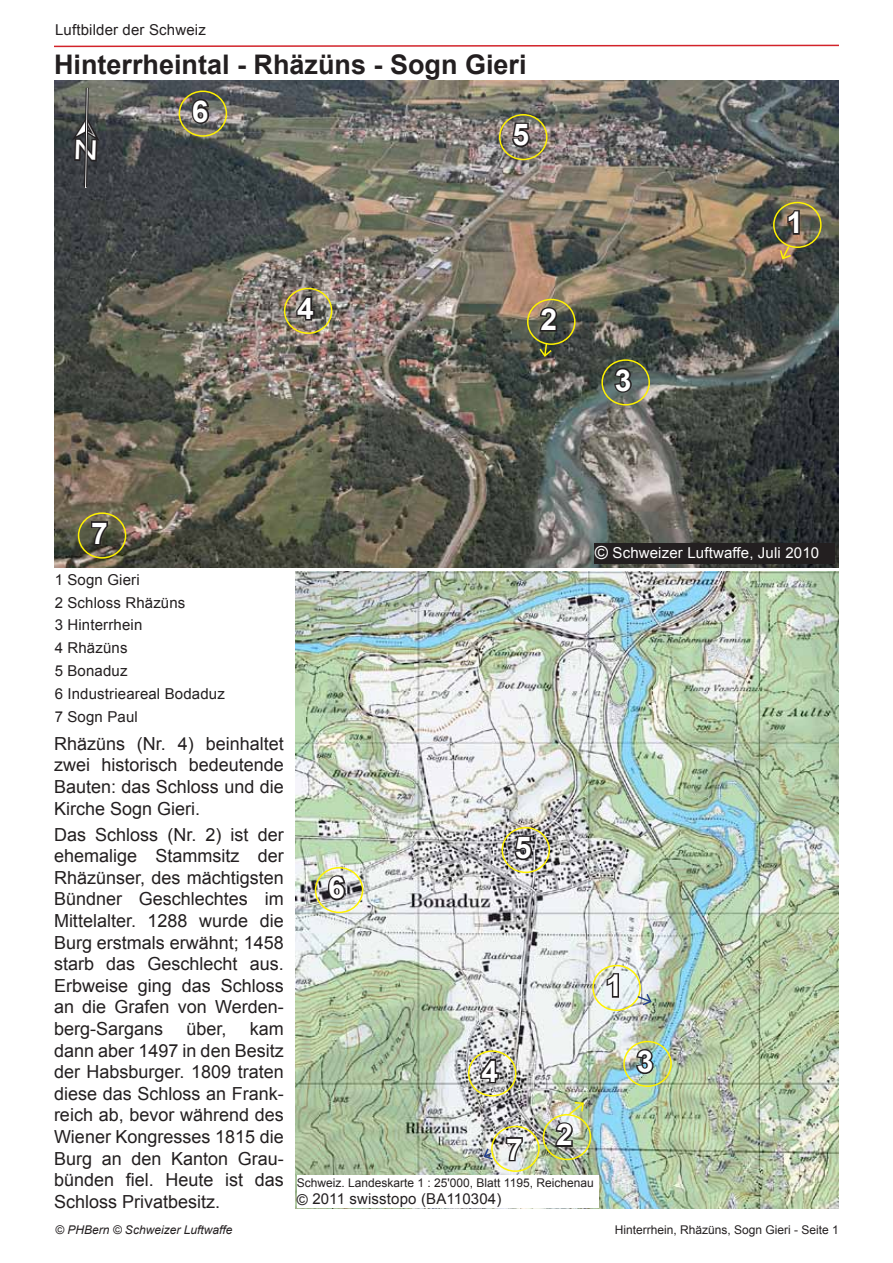
<style>
.page{position:relative;width:893px;height:1263px;background:#fff}
.page>*{position:absolute;margin:0;border:0;box-sizing:border-box;transform-origin:0 0}
.t1{font:700 30px "Arial";color:#fff}
.t2{font:700 27px "Arial";color:#231f20}
.t3{font:18px/21.6px "Arial";color:#231f20;text-align:justify}
.t4{font:15px/23px "Arial";letter-spacing:.01em;color:#231f20}
.t5{font:15px "Arial";letter-spacing:.01em;color:#fff}
.t6{font:12px "Arial";color:#231f20}
.t7{font:italic 12px "Arial";color:#231f20}
.s1{font-size:18px}
</style>
<div class="page">
<svg style="left:54px;top:44px;width:785px;height:4px"></svg>
<img style="left:54px;top:81px;width:785px;height:486px">
<div style="left:595px;top:543px;width:240px;height:20px;background:#231f20"></div>
<img style="left:295px;top:572px;width:544px;height:637px">
<div style="left:297px;top:1175px;width:301px;height:33px;background:#fff"></div>
<div style="left:78px;top:512px;width:48px;height:47px;border:2px solid #fff200;border-radius:50%"></div>
<svg style="left:89px;top:520px;width:21px;height:27px"></svg>
<div style="left:284px;top:288px;width:48px;height:46px;border:2px solid #fff200;border-radius:50%"></div>
<svg style="left:295px;top:294px;width:21px;height:28px"></svg>
<div style="left:179px;top:91px;width:48px;height:46px;border:2px solid #fff200;border-radius:50%"></div>
<svg style="left:190px;top:97px;width:21px;height:29px"></svg>
<div style="left:499px;top:114px;width:48px;height:46px;border:2px solid #fff200;border-radius:50%"></div>
<svg style="left:510px;top:121px;width:22px;height:28px"></svg>
<div style="left:527px;top:299px;width:49px;height:46px;border:2px solid #fff200;border-radius:50%"></div>
<svg style="left:538px;top:305px;width:21px;height:28px"></svg>
<div style="left:601px;top:359px;width:49px;height:46px;border:2px solid #fff200;border-radius:50%"></div>
<svg style="left:613px;top:366px;width:21px;height:28px"></svg>
<div style="left:773px;top:202px;width:49px;height:46px;border:2px solid #fff200;border-radius:50%"></div>
<svg style="left:786px;top:209px;width:15px;height:27px"></svg>
<svg style="left:779px;top:245px;width:13px;height:15px"></svg>
<svg style="left:538px;top:342px;width:15px;height:16px"></svg>
<div style="left:592px;top:965px;width:49px;height:46px;border:2px solid #fff200;border-radius:50%"></div>
<svg style="left:605px;top:972px;width:15px;height:27px"></svg>
<div style="left:543px;top:1114px;width:48px;height:46px;border:2px solid #fff200;border-radius:50%"></div>
<svg style="left:636px;top:992px;width:17px;height:14px"></svg>
<img style="left:553px;top:1101px;width:32px;height:47px">
<div style="left:623px;top:1041px;width:49px;height:46px;border:2px solid #fff200;border-radius:50%"></div>
<svg style="left:634px;top:1047px;width:22px;height:28px"></svg>
<div style="left:491px;top:1126px;width:49px;height:46px;border:2px solid #fff200;border-radius:50%"></div>
<svg style="left:504px;top:1135px;width:20px;height:28px"></svg>
<svg style="left:483px;top:1147px;width:11px;height:14px"></svg>
<div style="left:468px;top:1050px;width:48px;height:46px;border:2px solid #fff200;border-radius:50%"></div>
<svg style="left:479px;top:1057px;width:21px;height:28px"></svg>
<div style="left:501px;top:827px;width:49px;height:46px;border:2px solid #fff200;border-radius:50%"></div>
<svg style="left:513px;top:834px;width:21px;height:28px"></svg>
<div style="left:315px;top:867px;width:48px;height:46px;border:2px solid #fff200;border-radius:50%"></div>
<svg style="left:326px;top:874px;width:21px;height:28px"></svg>
<svg style="left:68px;top:87px;width:36px;height:102px;background:#494b4a"></svg>
<p class="t4" style="left:55px;top:19px;width:152px">Luftbilder der Schweiz</p>
<h2 class="t2" style="left:54px;top:46px;width:474px">Hinterrheintal - Rhäzüns - Sogn Gieri</h2>
<h1 class="t1" style="left:192px;top:91px;width:18px">6</h1>
<h1 class="t1" style="left:297px;top:289px;width:18px">4</h1>
<h1 class="t1" style="left:512px;top:115px;width:18px">5</h1>
<h1 class="t1" style="left:540px;top:300px;width:18px">2</h1>
<h1 class="t1" style="left:615px;top:360px;width:18px">3</h1>
<h1 class="t1" style="left:786px;top:203px;width:18px">1</h1>
<h1 class="t1" style="left:91px;top:513px;width:18px">7</h1>
<p class="t4" style="left:55px;top:568px;width:172px">1 Sogn Gieri<br>2 Schloss Rhäzüns<br>3 Hinterrhein<br>4 Rhäzüns<br>5 Bonaduz<br>6 Industrieareal Bodaduz<br>7 Sogn Paul</p>
<p class="t3" style="left:54px;top:733px;width:231px">Rhäzüns (Nr. 4) beinhaltet zwei historisch bedeutende Bauten: das Schloss und die Kirche Sogn Gieri.</p>
<p class="t3" style="left:54px;top:823px;width:231px">Das Schloss (Nr. 2) ist der ehemalige Stammsitz der Rhäzünser, des mächtigsten Bündner Geschlechtes im Mittelalter. 1288 wurde die Burg erstmals erwähnt; 1458 starb das Geschlecht aus.<br>Erbweise ging das Schloss an die Grafen von Werden&shy;berg-Sargans</p>
<p class="t3" style="left:186px;top:1018px;width:42px">über,</p>
<p class="t3" style="left:54px;top:1018px;width:231px;text-indent:196px">kam dann aber 1497 in den Besitz der Habsburger. 1809 traten diese das Schloss an Frank&shy;reich ab, bevor während des Wiener Kongresses 1815 die Burg an den Kanton Grau&shy;bünden fiel. Heute ist das Schloss Privatbesitz.</p>
<h1 class="t1" style="left:328px;top:868px;width:18px">6</h1>
<p class="t5" style="left:595px;top:542px;width:226px"><span class="s1">©</span> Schweizer Luftwaffe, Juli 2010</p>
<h1 class="t1" style="left:515px;top:828px;width:18px">5</h1>
<h1 class="t1" style="left:481px;top:1051px;width:18px">4</h1>
<h1 class="t1" style="left:506px;top:1129px;width:18px">7</h1>
<h1 class="t1" style="left:556px;top:1115px;width:18px">2</h1>
<h1 class="t1" style="left:606px;top:966px;width:18px">1</h1>
<h1 class="t1" style="left:637px;top:1042px;width:18px">3</h1>
<p class="t6" style="left:297px;top:1175px;width:298px">Schweiz. Landeskarte 1 : 25'000, Blatt 1195, Reichenau</p>
<p class="t4" style="left:297px;top:1187px;width:206px">© 2011 swisstopo (BA110304)</p>
<p class="t7" style="left:55px;top:1222px;width:179px">© PHBern © Schweizer Luftwaffe</p>
<p class="t6" style="left:615px;top:1222px;width:226px">Hinterrhein, Rhäzüns, Sogn Gieri - Seite 1</p>
</div>
